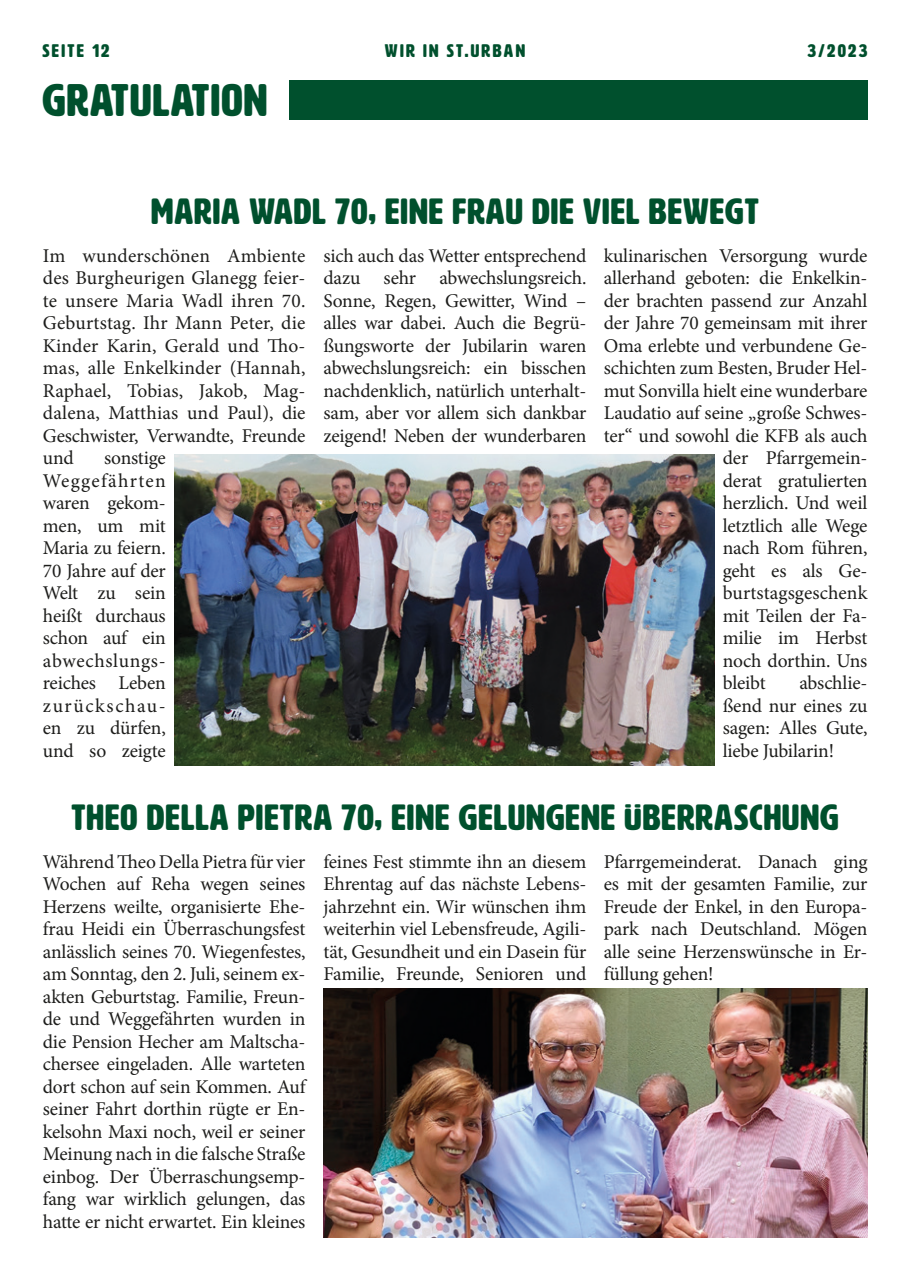
<style>
.page{position:relative;width:910px;height:1280px;background:#fff}
.page>*{position:absolute;margin:0;border:0;box-sizing:border-box;transform-origin:0 0}
.t1{font:45px "HWT Artz";letter-spacing:.03em;color:#00502d}
.t2{font:36px "HWT Artz";letter-spacing:.03em;color:#00502d}
.t3{font:19.5px/22.5px "Minion Pro";letter-spacing:-.01em;color:#1d1d1b;text-align:justify}
.t4{font:18px "HWT Artz";letter-spacing:.13em;color:#00502d}
</style>
<div class="page">
<div style="left:289px;top:80px;width:578px;height:39px;background:#00502d"></div>
<img style="left:174px;top:454px;width:540px;height:311px">
<img style="left:323px;top:989px;width:544px;height:248px">
<p class="t4" style="left:43px;top:41px;width:68px">SEITE 12</p>
<p class="t4" style="left:385px;top:41px;width:142px">WIR IN ST.URBAN</p>
<p class="t4" style="left:808px;top:41px;width:61px">3/2023</p>
<p class="t1" style="left:42px;top:77px;width:226px">GRATULATION</p>
<p class="t2" style="left:151px;top:192px;width:609px">MARIA WADL 70, EINE FRAU DIE VIEL BEWEGT</p>
<p class="t3" style="left:43px;top:244px;width:264px">Im wunderschönen Ambiente des Burgheurigen Glanegg feier&shy;te unsere Maria Wadl ihren 70.<br>Geburtstag. Ihr Mann Peter, die Kinder Karin, Gerald und Tho&shy;mas, alle Enkelkinder (Hannah, Raphael, Tobias, Jakob, Mag&shy;dalena, Matthias und Paul), die Geschwister, Verwandte, Freunde und</p>
<p class="t3" style="left:323px;top:244px;width:264px">sich auch das Wetter entsprechend dazu sehr abwechslungsreich.<br>Sonne, Regen, Gewitter, Wind – alles war dabei. Auch die Begrü&shy;ßungsworte der Jubilarin waren abwechslungsreich: ein bisschen nachdenklich, natürlich unterhalt&shy;sam, aber vor allem sich dankbar zeigend! Neben der wunderbaren</p>
<p class="t3" style="left:604px;top:244px;width:265px">kulinarischen Versorgung wurde</p>
<p class="t3" style="left:604px;top:267px;width:265px">allerhand geboten: die Enkelkin-</p>
<p class="t3" style="left:604px;top:289px;width:265px">der brachten passend zur Anzahl</p>
<p class="t3" style="left:604px;top:312px;width:265px">der Jahre 70 gemeinsam mit ihrer</p>
<p class="t3" style="left:604px;top:334px;width:265px">Oma erlebte und verbundene Ge-</p>
<p class="t3" style="left:604px;top:357px;width:265px">schichten zum Besten, Bruder Hel-</p>
<p class="t3" style="left:604px;top:379px;width:265px">mut Sonvilla hielt eine wunderbare</p>
<p class="t3" style="left:604px;top:402px;width:265px">Laudatio auf seine „große Schwes-</p>
<p class="t3" style="left:604px;top:424px;width:265px">ter“ und sowohl die KFB als auch</p>
<p class="t3" style="left:723px;top:447px;width:146px">der Pfarrgemein-</p>
<p class="t3" style="left:723px;top:469px;width:146px">derat gratulierten</p>
<p class="t3" style="left:723px;top:492px;width:146px">herzlich. Und weil</p>
<p class="t3" style="left:723px;top:514px;width:146px">letztlich alle Wege</p>
<p class="t3" style="left:723px;top:537px;width:146px">nach Rom führen,</p>
<p class="t3" style="left:723px;top:559px;width:146px">geht es als Ge-</p>
<p class="t3" style="left:723px;top:582px;width:146px">burtstagsgeschenk</p>
<p class="t3" style="left:723px;top:604px;width:146px">mit Teilen der Fa-</p>
<p class="t3" style="left:723px;top:627px;width:146px">milie im Herbst</p>
<p class="t3" style="left:723px;top:649px;width:146px">noch dorthin. Uns</p>
<p class="t3" style="left:723px;top:672px;width:44px">bleibt</p>
<p class="t3" style="left:43px;top:447px;width:124px;text-indent:61px">sonstige Weggefährten waren gekom&shy;men, um mit Maria zu feiern.<br>70 Jahre auf der Welt zu sein heißt durchaus schon auf ein abwechslungs&shy;reiches Leben zurückschau&shy;en zu dürfen, und so zeigte</p>
<p class="t3" style="left:723px;top:672px;width:146px;text-indent:77px">abschlie&shy;ßend nur eines zu sagen: Alles Gute, liebe Jubilarin!</p>
<p class="t2" style="left:71px;top:798px;width:769px">THEO DELLA PIETRA 70, EINE GELUNGENE ÜBERRASCHUNG</p>
<p class="t3" style="left:43px;top:850px;width:264px">Während Theo Della Pietra für vier Wochen auf Reha wegen seines Herzens weilte, organisierte Ehe&shy;frau Heidi ein Überraschungsfest anlässlich seines 70. Wiegenfestes, am Sonntag, den 2. Juli, seinem ex&shy;akten Geburtstag. Familie, Freun&shy;de und Weggefährten wurden in die Pension Hecher am Maltscha&shy;chersee eingeladen. Alle warteten dort schon auf sein Kommen. Auf seiner Fahrt dorthin rügte er En&shy;kelsohn Maxi noch, weil er seiner Meinung nach in die falsche Straße einbog. Der Überraschungsemp&shy;fang war wirklich gelungen, das hatte er nicht erwartet. Ein kleines</p>
<p class="t3" style="left:323px;top:850px;width:264px">feines Fest stimmte ihn an diesem Ehrentag auf das nächste Lebens&shy;jahrzehnt ein. Wir wünschen ihm weiterhin viel Lebensfreude, Agili&shy;tät, Gesundheit und ein Dasein für Familie, Freunde, Senioren und</p>
<p class="t3" style="left:604px;top:850px;width:265px">Pfarrgemeinderat. Danach ging es mit der gesamten Familie, zur Freude der Enkel, in den Europa&shy;park nach Deutschland. Mögen alle seine Herzenswünsche in Er&shy;füllung gehen!</p>
</div>
